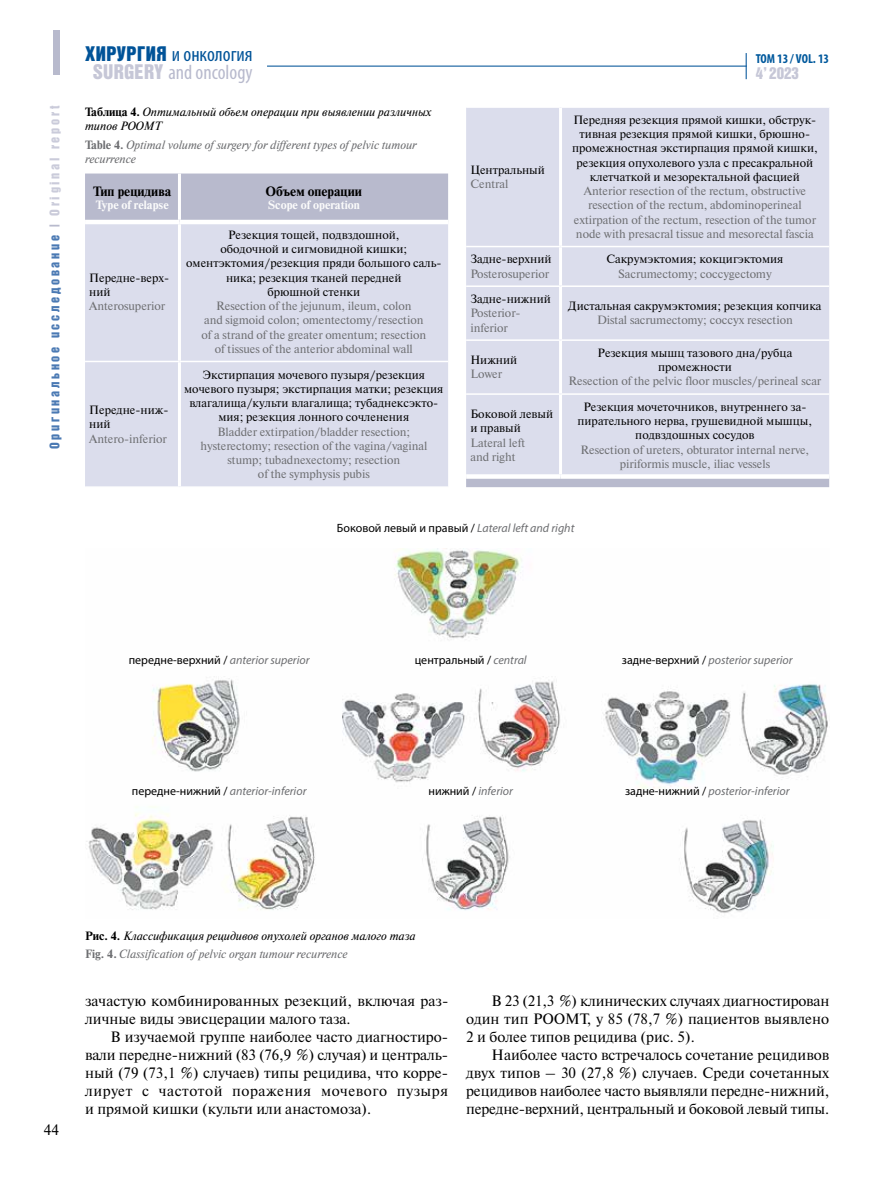
<style>
.page{position:relative;width:893px;height:1191px;background:#fff}
.page>*{position:absolute;margin:0;border:0;box-sizing:border-box;transform-origin:0 0}
.t1{font:condensed 20.4px/17.7px "Myriad Pro";color:#b8bacd;text-align:center}
.t2{font:16.5px "Bastion Kontrast Alt C";color:#c6c7d7}
.t3{font:15px/18px "Newton C";color:#000;text-align:justify}
.t4{font:13.5px "Bastion Kontrast Alt C";letter-spacing:.2em;color:#4a79b3}
.t5{font:700 13.5px "Newton C";color:#000}
.t6{font:700 condensed 13.05px "Myriad Pro";color:#00599d}
.t7{font:12px/14.2px "Newton C";color:#000;text-align:center}
.t8{font:12px/14.2px "Newton C";color:#6d6e71;text-align:center}
.t9{font:italic 12px/18.6px "Newton C";color:#000}
.t10{font:italic 12px "Myriad Pro";color:#6d6e71}
.t11{font:12px "Myriad Pro";color:#000}
.t12{font:italic 12px/14.4px "Newton C";color:#6d6e71}
.t13{font:700 12px "Newton C";color:#fbfbfb}
.s1{color:#b8bacd}
.s2{color:#cacbda}
.s3{font-family:"Bastion Kontrast Alt C";font-stretch:normal;color:#005398}
.s4{color:#005398}
.s5{font-family:"Bastion Kontrast Alt C";font-stretch:normal;color:#c6c7d7}
.s6{font-weight:700;font-style:normal}
.s7{font-style:italic;color:#6d6e71}
.s8{font-style:normal;color:#000}
.s9{font-weight:700;font-style:normal;color:#6d6e71}
.s10{color:#6d6e71}
</style>
<div class="page">
<div style="left:53px;top:31px;width:7px;height:44px;background:#b8bacd"></div>
<svg style="left:746px;top:53px;width:1px;height:26px"></svg>
<hr style="left:267px;top:66px;width:480px;height:1px;background:#005398">
<div style="left:85px;top:173px;width:363px;height:47px;background:#b8bacd"></div>
<div style="left:85px;top:224px;width:363px;height:262px;background:#dbddec"></div>
<hr style="left:178px;top:173px;width:3px;height:47px;background:#fff">
<hr style="left:178px;top:224px;width:3px;height:137px;background:#fff">
<hr style="left:178px;top:362px;width:3px;height:124px;background:#fff">
<hr style="left:85px;top:361px;width:94px;height:1px;background:#fff">
<hr style="left:179px;top:361px;width:269px;height:1px;background:#fff">
<div style="left:466px;top:108px;width:363px;height:366px;background:#dbddec"></div>
<div style="left:466px;top:479px;width:363px;height:8px;background:#b8bacd"></div>
<hr style="left:466px;top:246px;width:94px;height:1px;background:#fff">
<hr style="left:560px;top:246px;width:269px;height:1px;background:#fff">
<hr style="left:466px;top:285px;width:94px;height:2px;background:#fff">
<hr style="left:560px;top:285px;width:269px;height:2px;background:#fff">
<hr style="left:466px;top:339px;width:94px;height:2px;background:#fff">
<hr style="left:560px;top:339px;width:269px;height:2px;background:#fff">
<hr style="left:466px;top:393px;width:94px;height:2px;background:#fff">
<hr style="left:560px;top:393px;width:269px;height:2px;background:#fff">
<hr style="left:559px;top:108px;width:3px;height:138px;background:#fff">
<hr style="left:559px;top:247px;width:3px;height:38px;background:#fff">
<hr style="left:559px;top:287px;width:3px;height:52px;background:#fff">
<hr style="left:559px;top:341px;width:3px;height:52px;background:#fff">
<hr style="left:559px;top:395px;width:3px;height:79px;background:#fff">
<img style="left:86px;top:548px;width:742px;height:365px">
<p class="t4" style="left:48px;top:449px;width:345px;rotate:-90deg">ОРИГИНАЛЬНОЕ ИССЛЕДОВАНИЕ <span class="s1">|</span> <span class="s2">ORIGINAL REPORT</span></p>
<h1 class="t1" style="left:85px;top:46px;width:169px"><span class="s3">ХИРУРГИЯ</span> <span class="s4">и онкология<br></span><span class="s5">SURGERY</span> and oncology</h1>
<p class="t9" style="left:85px;top:105px;width:348px;line-height:14.4px"><span class="s6">Таблица 4.</span> Оптимальный объем операции при выявлении различных типов РООМТ</p>
<p class="t12" style="left:85px;top:138px;width:333px"><span class="s6">Table 4.</span> Optimal volume of surgery for different types of pelvic tumour recurrence</p>
<p class="t5" style="left:93px;top:183px;width:80px">Тип рецидива</p>
<p class="t13" style="left:96px;top:198px;width:75px">Type of relapse</p>
<p class="t5" style="left:266px;top:183px;width:98px">Объем операции</p>
<p class="t13" style="left:268px;top:198px;width:94px">Scope of operation</p>
<p class="t7" style="left:89px;top:270px;width:81px;text-align:left">Передне-верх&shy;ний</p>
<p class="t8" style="left:89px;top:299px;width:77px">Anterosuperior</p>
<p class="t7" style="left:89px;top:403px;width:81px;text-align:left">Передне-ниж&shy;ний</p>
<p class="t8" style="left:89px;top:431px;width:79px">Antero-inferior</p>
<p class="t7" style="left:186px;top:228px;width:257px">Резекция тощей, подвздошной,<br>ободочной и сигмовидной кишки; оментэктомия/резекция пряди большого саль&shy;ника; резекция тканей передней<br>брюшной стенки</p>
<p class="t8" style="left:201px;top:299px;width:226px">Resection of the jejunum, ileum, colon<br>and sigmoid colon; omentectomy/resection of a strand of the greater omentum; resection of tissues of the anterior abdominal wall</p>
<p class="t7" style="left:184px;top:367px;width:261px">Экстирпация мочевого пузыря/резекция мочевого пузыря; экстирпация матки; резекция влагалища/культи влагалища; тубаднексэкто&shy;мия; резекция лонного сочленения</p>
<p class="t8" style="left:200px;top:424px;width:228px">Bladder extirpation/bladder resection; hysterectomy; resection of the vagina/vaginal stump; tubadnexectomy; resection<br>of the symphysis pubis</p>
<p class="t7" style="left:470px;top:163px;width:76px">Центральный</p>
<p class="t8" style="left:470px;top:177px;width:39px">Central</p>
<p class="t7" style="left:470px;top:252px;width:83px">Задне-верхний</p>
<p class="t8" style="left:470px;top:266px;width:80px">Posterosuperior</p>
<p class="t7" style="left:470px;top:292px;width:82px">Задне-нижний</p>
<p class="t8" style="left:470px;top:306px;width:52px;text-align:left">Posterior&shy;inferior</p>
<p class="t7" style="left:470px;top:353px;width:48px">Нижний</p>
<p class="t8" style="left:470px;top:367px;width:33px">Lower</p>
<p class="t7" style="left:470px;top:407px;width:84px;text-align:left">Боковой левый и правый</p>
<p class="t8" style="left:470px;top:435px;width:56px;text-align:left">Lateral left and right</p>
<p class="t6" style="left:756px;top:50px;width:75px">ТОМ 13 / VOL. 13</p>
<h2 class="t2" style="left:756px;top:65px;width:45px">4’ 2023</h2>
<p class="t7" style="left:572px;top:113px;width:247px">Передняя резекция прямой кишки, обструк&shy;тивная резекция прямой кишки, брюшно&shy;промежностная экстирпация прямой кишки, резекция опухолевого узла с пресакральной клетчаткой и мезоректальной фасцией</p>
<p class="t8" style="left:574px;top:184px;width:244px">Anterior resection of the rectum, obstructive resection of the rectum, abdominoperineal extirpation of the rectum, resection of the tumor node with presacral tissue and mesorectal fascia</p>
<p class="t7" style="left:606px;top:252px;width:178px">Сакрумэктомия; кокцигэктомия</p>
<p class="t8" style="left:618px;top:266px;width:155px">Sacrumectomy; coccygectomy</p>
<p class="t7" style="left:568px;top:299px;width:255px">Дистальная сакрумэктомия; резекция копчика</p>
<p class="t8" style="left:597px;top:313px;width:197px">Distal sacrumectomy; coccyx resection</p>
<p class="t7" style="left:597px;top:346px;width:196px">Резекция мышц тазового дна/рубца промежности</p>
<p class="t8" style="left:569px;top:374px;width:254px">Resection of the pelvic floor muscles/perineal scar</p>
<p class="t7" style="left:577px;top:400px;width:236px">Резекция мочеточников, внутреннего за&shy;пирательного нерва, грушевидной мышцы, подвздошных сосудов</p>
<p class="t8" style="left:580px;top:442px;width:230px">Resection of ureters, obturator internal nerve, piriformis muscle, iliac vessels</p>
<p class="t11" style="left:337px;top:520px;width:239px">Боковой левый и правый / <span class="s7">Lateral left and right</span></p>
<p class="t11" style="left:129px;top:652px;width:182px">передне-верхний / <span class="s7">anterior superior</span></p>
<p class="t11" style="left:415px;top:652px;width:113px">центральный / <span class="s7">central</span></p>
<p class="t10" style="left:622px;top:652px;width:172px"><span class="s8">задне-верхний /</span> posterior superior</p>
<p class="t10" style="left:132px;top:784px;width:176px"><span class="s8">передне-нижний /</span> anterior-inferior</p>
<p class="t10" style="left:428px;top:784px;width:86px"><span class="s8">нижний /</span> inferior</p>
<p class="t10" style="left:625px;top:784px;width:166px"><span class="s8">задне-нижний /</span> posterior-inferior</p>
<p class="t3" style="left:44px;top:1120px;width:17px">44</p>
<p class="t9" style="left:85px;top:926px;width:332px"><span class="s6">Рис. 4.</span> Классификация рецидивов опухолей органов малого таза<br><span class="s9">Fig. 4.</span> <span class="s10">Classification of pelvic organ tumour recurrence</span></p>
<p class="t3" style="left:85px;top:992px;width:365px">зачастую комбинированных резекций, включая раз&shy;личные виды эвисцерации малого таза.</p>
<p class="t3" style="left:85px;top:1028px;width:365px;text-indent:26px">В изучаемой группе наиболее часто диагностиро&shy;вали передне-нижний (83 (76,9 %) случая) и централь&shy;ный (79 (73,1 %) случаев) типы рецидива, что корре&shy;лирует с частотой поражения мочевого пузыря и прямой кишки (культи или анастомоза).</p>
<p class="t3" style="left:466px;top:992px;width:365px;text-indent:26px">В 23 (21,3 %) клинических случаях диагностирован один тип РООМТ, у 85 (78,7 %) пациентов выявлено 2 и более типов рецидива (рис. 5).</p>
<p class="t3" style="left:466px;top:1046px;width:365px;text-indent:26px">Наиболее часто встречалось сочетание рецидивов двух типов – 30 (27,8 %) случаев. Среди сочетанных рецидивов наиболее часто выявляли передне-нижний, передне-верхний, центральный и боковой левый типы.</p>
</div>
